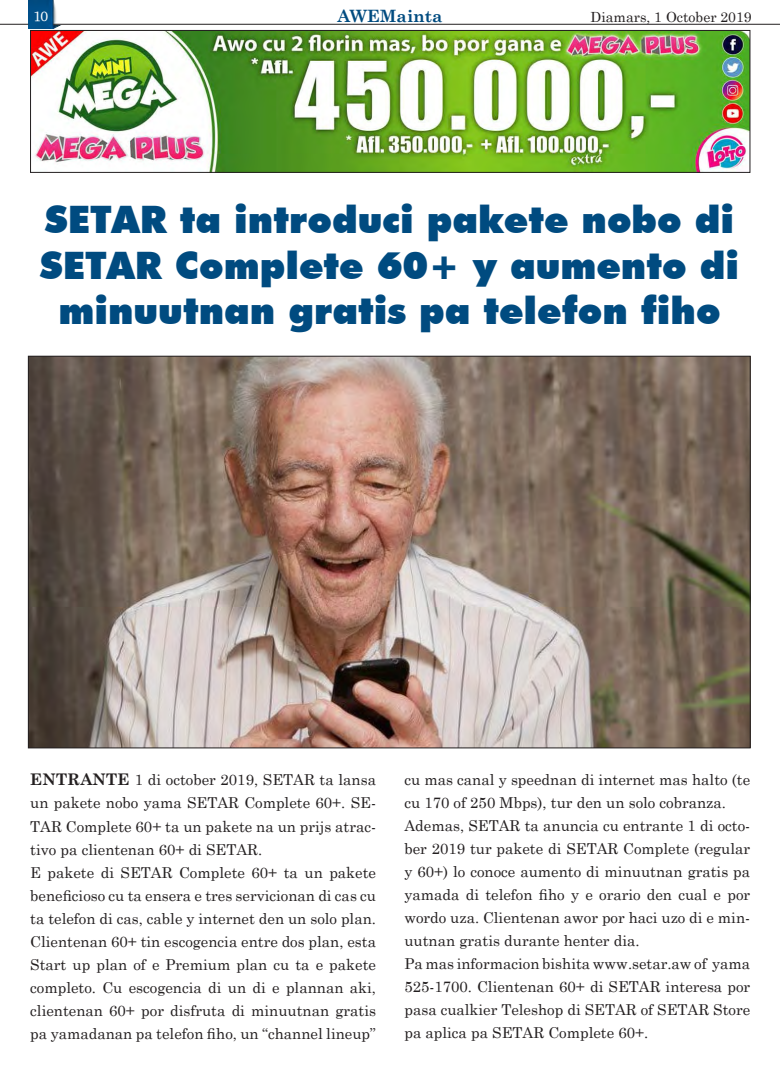
<style>
.page{position:relative;width:780px;height:1078px;background:#fff}
.page>*{position:absolute;margin:0;border:0;box-sizing:border-box;transform-origin:0 0}
.No_Spacing{font:900 37.8px/45.4px "Futura BT";color:#004b80;text-align:center}
.Body_Text_14{font:700 17px "Century Schoolbook";color:#004b80}
.Body_Text_14-2{font:15px/23px "Century Schoolbook";color:#231f20;text-align:justify}
.Body_Text_14-3{font:14px "Century Schoolbook";color:#231f20}
.t1{font:14px "Charter ITCTT";color:#fff}
.s1{font-weight:700;font-size:16px}
</style>
<div class="page">
<img style="left:28px;top:0;width:33px;height:28px">
<svg style="left:0;top:24px;width:28px;height:1px"></svg>
<hr style="left:53px;top:24px;width:727px;height:1px;background:#231f20">
<img style="left:32px;top:32px;width:716px;height:139px">
<div style="left:30px;top:30px;width:720px;height:143px;border:1px solid #231f20"></div>
<img style="left:30px;top:358px;width:718px;height:388px">
<p class="t1" style="left:33px;top:7px;width:16px">10</p>
<p class="Body_Text_14" style="left:337px;top:3px;width:107px">AWEMainta</p>
<p class="Body_Text_14-3" style="left:590px;top:5px;width:163px">Diamars, 1 October 2019</p>
<p class="No_Spacing" style="left:40px;top:197px;width:700px">SETAR ta introduci pakete nobo di<br>SETAR Complete 60+ y aumento di minuutnan gratis pa telefon fiho</p>
<p class="Body_Text_14-2" style="left:30px;top:767px;width:347px"><span class="s1">ENTRANTE</span> 1 di october 2019, SETAR ta lansa un pakete nobo yama SETAR Complete 60+. SE-TAR Complete 60+ ta un pakete na un prijs atrac&shy;tivo pa clientenan 60+ di SETAR.</p>
<p class="Body_Text_14-2" style="left:30px;top:859px;width:347px">E pakete di SETAR Complete 60+ ta un pakete beneficioso cu ta ensera e tres servicionan di cas cu ta telefon di cas, cable y internet den un solo plan.<br>Clientenan 60+ tin escogencia entre dos plan, esta Start up plan of e Premium plan cu ta e pakete completo. Cu escogencia di un di e plannan aki, clientenan 60+ por disfruta di minuutnan gratis pa yamadanan pa telefon fiho, un “channel lineup”</p>
<p class="Body_Text_14-2" style="left:404px;top:766px;width:347px">cu mas canal y speednan di internet mas halto (te cu 170 of 250 Mbps), tur den un solo cobranza.</p>
<p class="Body_Text_14-2" style="left:404px;top:812px;width:347px">Ademas, SETAR ta anuncia cu entrante 1 di octo&shy;ber 2019 tur pakete di SETAR Complete (regular y 60+) lo conoce aumento di minuutnan gratis pa yamada di telefon fiho y e orario den cual e por wordo uza. Clientenan awor por haci uzo di e min&shy;uutnan gratis durante henter dia.</p>
<p class="Body_Text_14-2" style="left:404px;top:950px;width:347px">Pa mas informacion bishita www.setar.aw of yama 525-1700. Clientenan 60+ di SETAR interesa por pasa cualkier Teleshop di SETAR of SETAR Store pa aplica pa SETAR Complete 60+.</p>
</div>
